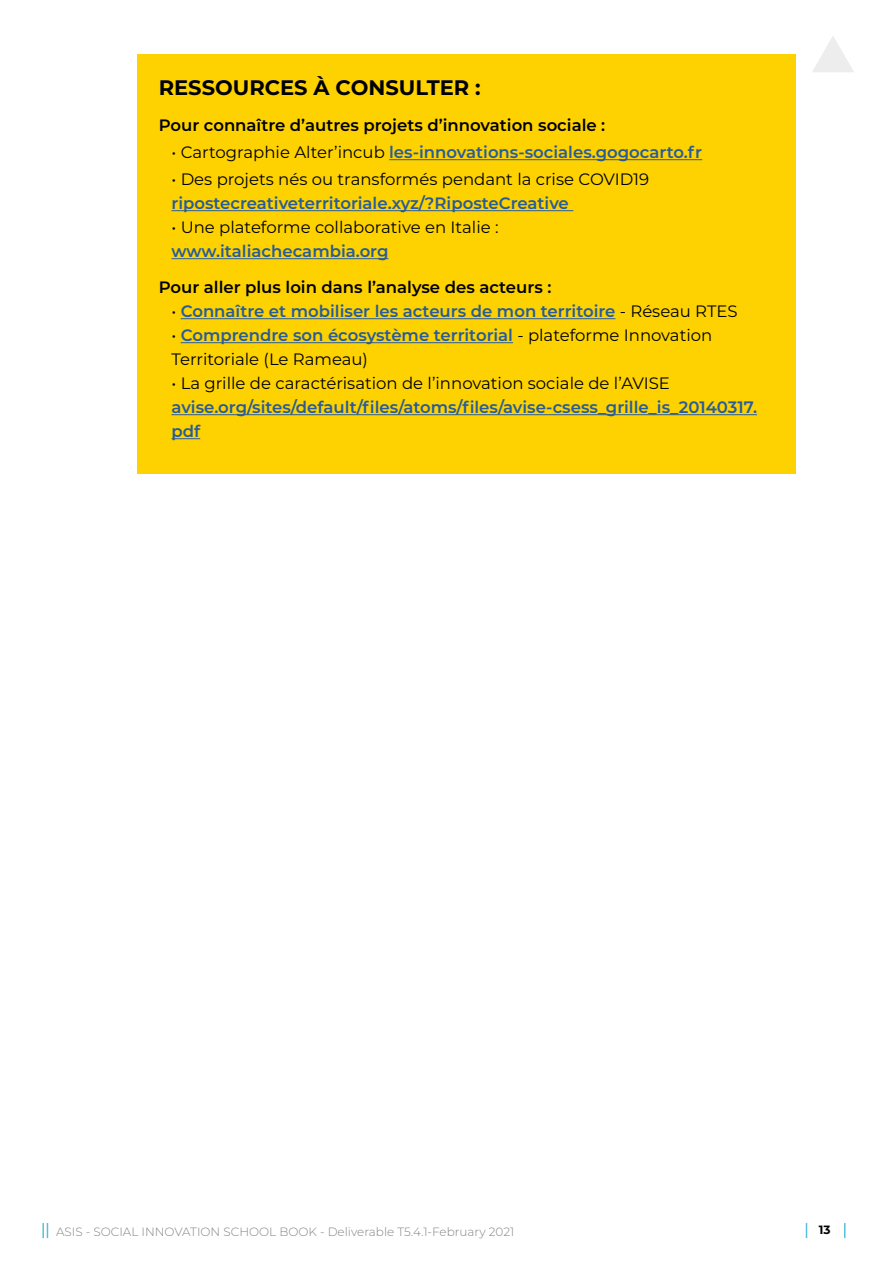
<style>
.page{position:relative;width:893px;height:1263px;background:#fff}
.page>*{position:absolute;margin:0;border:0;box-sizing:border-box;transform-origin:0 0}
.t1{font:700 21px "Montserrat";color:#000}
.t2{font:600 16.5px/24px "Montserrat";color:#275b9b}
.t3{font:16.5px/24px "Montserrat";color:#000}
.t4{font:600 16.5px "Montserrat";color:#000}
.t5{font:300 12px "Montserrat";color:#838382}
.t6{font:700 12px "Montserrat";color:#000}
.s1{font-weight:400;color:#000}
.s2{font-weight:600;color:#275b9b}
</style>
<div class="page">
<div style="left:137px;top:54px;width:658px;height:419px;background:#fdd200"></div>
<svg style="left:844px;top:1223px;width:1px;height:15px"></svg>
<svg style="left:42px;top:1223px;width:6px;height:15px"></svg>
<svg style="left:806px;top:1223px;width:1px;height:15px"></svg>
<svg style="left:812px;top:36px;width:42px;height:36px"></svg>
<hr style="left:389px;top:159px;width:313px;height:1px;background:#275b9b">
<hr style="left:171px;top:210px;width:402px;height:1px;background:#275b9b">
<hr style="left:171px;top:258px;width:218px;height:1px;background:#275b9b">
<hr style="left:181px;top:318px;width:434px;height:1px;background:#275b9b">
<hr style="left:181px;top:342px;width:332px;height:1px;background:#275b9b">
<hr style="left:171px;top:414px;width:586px;height:1px;background:#275b9b">
<svg style="left:171px;top:438px;width:29px;height:1px"></svg>
<p class="t1" style="left:159px;top:72px;width:323px">RESSOURCES À CONSULTER :</p>
<p class="t4" style="left:159px;top:113px;width:448px">Pour connaître d’autres projets d’innovation sociale :</p>
<p class="t2" style="left:171px;top:139px;width:532px"><span class="s1">• Cartographie Alter’incub</span> les-innovations-sociales.gogocarto.fr</p>
<p class="t3" style="left:171px;top:167px;width:479px">• Des projets nés ou transformés pendant la crise COVID19</p>
<p class="t2" style="left:171px;top:190px;width:399px">ripostecreativeterritoriale.xyz/?RiposteCreative</p>
<p class="t3" style="left:171px;top:215px;width:329px">• Une plateforme collaborative en Italie :</p>
<p class="t2" style="left:171px;top:238px;width:219px">www.italiachecambia.org</p>
<p class="t4" style="left:159px;top:275px;width:394px">Pour aller plus loin dans l’analyse des acteurs :</p>
<p class="t2" style="left:171px;top:298px;width:568px"><span class="s1">•</span> Connaître et mobiliser les acteurs de mon territoire <span class="s1">- Réseau RTES</span></p>
<p class="t3" style="left:171px;top:323px;width:542px">• <span class="s2">Comprendre son écosystème territorial</span> - plateforme Innovation<br>Territoriale (Le Rameau)</p>
<p class="t3" style="left:171px;top:371px;width:500px">• La grille de caractérisation de l’innovation sociale de l’AVISE</p>
<p class="t2" style="left:171px;top:394px;width:587px">avise.org/sites/default/files/atoms/files/avise-csess_grille_is_20140317. pdf</p>
<p class="t5" style="left:56px;top:1224px;width:460px">ASIS - SOCIAL INNOVATION SCHOOL BOOK - Deliverable T5.4.1-February 2021</p>
<p class="t6" style="left:819px;top:1221px;width:13px">13</p>
</div>
